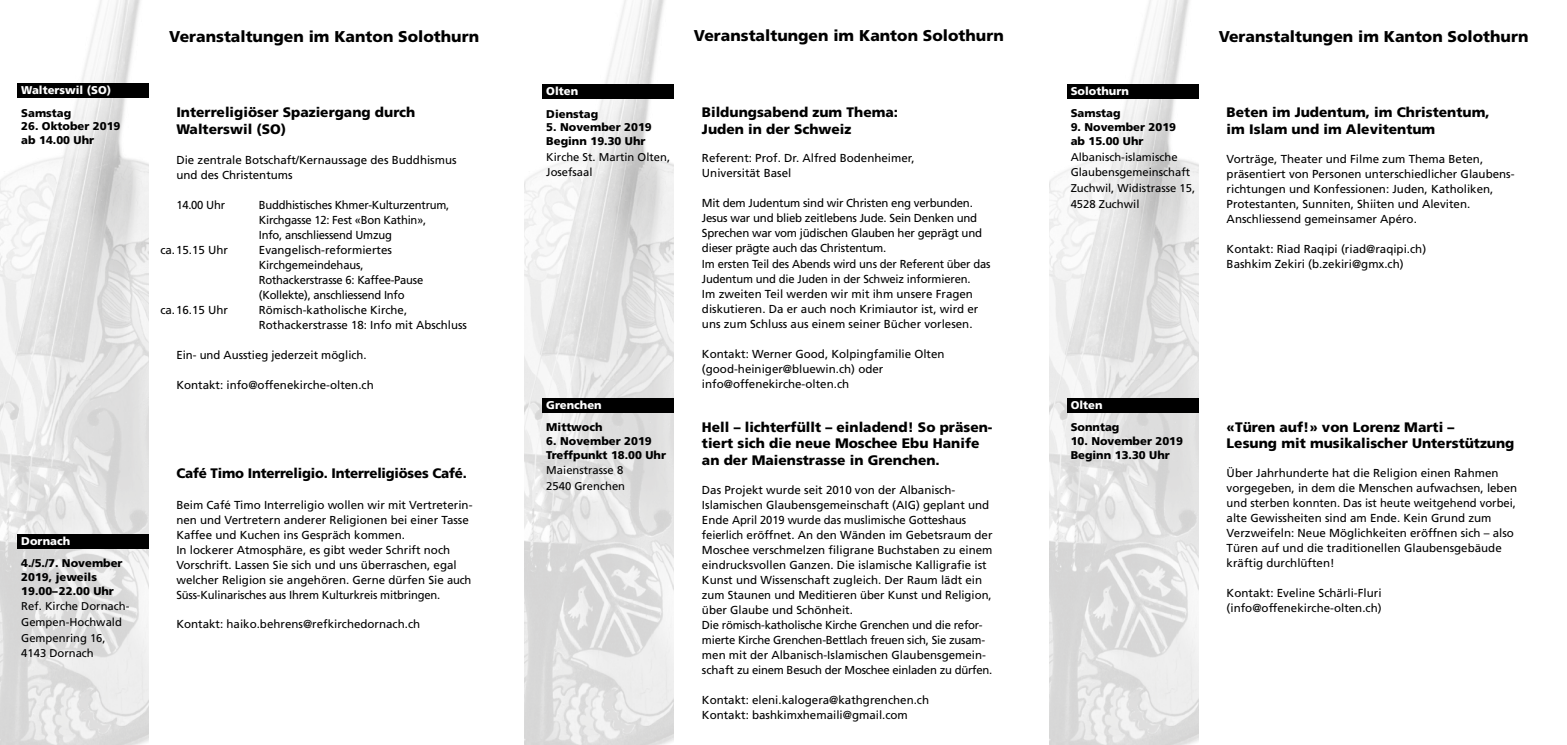
<style>
.page{position:relative;width:1567px;height:745px;background:#fff}
.page>*{position:absolute;margin:0;border:0;box-sizing:border-box;transform-origin:0 0}
.t1{font:900 15.62px "Frutiger";color:#000}
.t2{font:900 13.75px/16.5px "Frutiger";color:#000}
.t3{font:11.5px/15px "Frutiger";color:#000}
.t4{font:11.5px/15px "Frutiger";letter-spacing:-.02em;color:#000}
.t5{font:900 11.25px/13.8px "Frutiger";color:#000}
.t6{font:11.25px/15.6px "Frutiger";color:#000}
.t7{font:900 11.25px "Frutiger";color:#fff}
</style>
<div class="page">
<img style="left:0;top:0;width:149px;height:744px">
<div style="left:18px;top:83px;width:131px;height:15px;background:#000"></div>
<div style="left:18px;top:534px;width:131px;height:14px;background:#000"></div>
<img style="left:524px;top:0;width:149px;height:744px">
<div style="left:542px;top:84px;width:132px;height:15px;background:#000"></div>
<div style="left:542px;top:398px;width:132px;height:14px;background:#000"></div>
<img style="left:1049px;top:0;width:149px;height:744px">
<div style="left:1067px;top:398px;width:131px;height:14px;background:#000"></div>
<div style="left:1067px;top:84px;width:131px;height:14px;background:#000"></div>
<p class="t7" style="left:21px;top:83px;width:91px">Walterswil (SO)</p>
<p class="t5" style="left:21px;top:106px;width:52px">Samstag</p>
<p class="t5" style="left:21px;top:119px;width:101px">26. Oktober 2019 ab 14.00 Uhr</p>
<p class="t7" style="left:21px;top:533px;width:50px">Dornach</p>
<p class="t5" style="left:21px;top:556px;width:103px">4./5./7. November<br>2019, jeweils<br>19.00–22.00 Uhr</p>
<p class="t6" style="left:21px;top:598px;width:110px">Ref. Kirche Dornach-<br>Gempen-Hochwald<br>Gempenring 16,<br>4143 Dornach</p>
<h1 class="t1" style="left:169px;top:27px;width:311px">Veranstaltungen im Kanton Solothurn</h1>
<p class="t2" style="left:176px;top:104px;width:240px">Interreligiöser Spaziergang durch<br>Walterswil (SO)</p>
<p class="t3" style="left:176px;top:152px;width:282px">Die zentrale Botschaft/Kernaussage des Buddhismus und des Christentums</p>
<p class="t3" style="left:176px;top:197px;width:50px">14.00 Uhr</p>
<p class="t4" style="left:259px;top:197px;width:192px">Buddhistisches Khmer-Kulturzentrum,<br>Kirchgasse 12: Fest «Bon Kathin»,<br>Info, anschliessend Umzug</p>
<p class="t3" style="left:160px;top:242px;width:69px">ca. 15.15 Uhr</p>
<p class="t4" style="left:259px;top:242px;width:166px">Evangelisch-reformiertes<br>Kirchgemeindehaus,<br>Rothackerstrasse 6: Kaffee-Pause (Kollekte), anschliessend Info</p>
<p class="t3" style="left:160px;top:302px;width:69px">ca. 16.15 Uhr</p>
<p class="t3" style="left:259px;top:302px;width:210px">Römisch-katholische Kirche,<br>Rothackerstrasse 18: Info mit Abschluss</p>
<p class="t3" style="left:176px;top:347px;width:192px">Ein- und Ausstieg jederzeit möglich.</p>
<p class="t3" style="left:176px;top:377px;width:199px">Kontakt: info@offenekirche-olten.ch</p>
<p class="t2" style="left:176px;top:464px;width:292px">Café Timo Interreligio. Interreligiöses Café.</p>
<p class="t3" style="left:176px;top:497px;width:298px">Beim Café Timo Interreligio wollen wir mit Vertreterin&shy;nen und Vertretern anderer Religionen bei einer Tasse Kaffee und Kuchen ins Gespräch kommen.<br>In lockerer Atmosphäre, es gibt weder Schrift noch Vorschrift. Lassen Sie sich und uns überraschen, egal welcher Religion sie angehören. Gerne dürfen Sie auch Süss-Kulinarisches aus Ihrem Kulturkreis mitbringen.</p>
<p class="t3" style="left:176px;top:616px;width:245px">Kontakt: haiko.behrens@refkirchedornach.ch</p>
<p class="t7" style="left:546px;top:84px;width:33px">Olten</p>
<p class="t5" style="left:546px;top:107px;width:53px">Dienstag</p>
<p class="t5" style="left:546px;top:120px;width:107px">5. November 2019<br>Beginn 19.30 Uhr</p>
<p class="t6" style="left:546px;top:149px;width:125px">Kirche St. Martin Olten,<br>Josefsaal</p>
<p class="t7" style="left:546px;top:397px;width:57px">Grenchen</p>
<p class="t5" style="left:546px;top:420px;width:58px">Mittwoch</p>
<p class="t5" style="left:546px;top:434px;width:121px">6. November 2019<br>Treffpunkt 18.00 Uhr</p>
<p class="t6" style="left:546px;top:462px;width:80px">Maienstrasse 8<br>2540 Grenchen</p>
<h1 class="t1" style="left:694px;top:26px;width:311px">Veranstaltungen im Kanton Solothurn</h1>
<p class="t2" style="left:702px;top:104px;width:198px">Bildungsabend zum Thema:<br>Juden in der Schweiz</p>
<p class="t3" style="left:702px;top:151px;width:214px">Referent: Prof. Dr. Alfred Bodenheimer,<br>Universität Basel</p>
<p class="t3" style="left:702px;top:196px;width:290px">Mit dem Judentum sind wir Christen eng verbunden.<br>Jesus war und blieb zeitlebens Jude. Sein Denken und Sprechen war vom jüdischen Glauben her geprägt und dieser prägte auch das Christentum.<br>Im ersten Teil des Abends wird uns der Referent über das Judentum und die Juden in der Schweiz informieren.<br>Im zweiten Teil werden wir mit ihm unsere Fragen diskutieren. Da er auch noch Krimiautor ist, wird er uns zum Schluss aus einem seiner Bücher vorlesen.</p>
<p class="t3" style="left:702px;top:346px;width:244px">Kontakt: Werner Good, Kolpingfamilie Olten (good-heiniger@bluewin.ch) oder info@offenekirche-olten.ch</p>
<p class="t2" style="left:702px;top:418px;width:292px">Hell – lichterfüllt – einladend! So präsen&shy;tiert sich die neue Moschee Ebu Hanife an der Maienstrasse in Grenchen.</p>
<p class="t3" style="left:702px;top:482px;width:292px">Das Projekt wurde seit 2010 von der Albanisch-Islamischen Glaubensgemeinschaft (AIG) geplant und Ende April 2019 wurde das muslimische Gotteshaus feierlich eröffnet. An den Wänden im Gebetsraum der Moschee verschmelzen filigrane Buchstaben zu einem eindrucksvollen Ganzen. Die islamische Kalligrafie ist Kunst und Wissenschaft zugleich. Der Raum lädt ein zum Staunen und Meditieren über Kunst und Religion, über Glaube und Schönheit.<br>Die römisch-katholische Kirche Grenchen und die refor&shy;mierte Kirche Grenchen-Bettlach freuen sich, Sie zusam&shy;men mit der Albanisch-Islamischen Glaubensgemein&shy;schaft zu einem Besuch der Moschee einladen zu dürfen.</p>
<p class="t3" style="left:702px;top:692px;width:229px">Kontakt: eleni.kalogera@kathgrenchen.ch<br>Kontakt: bashkimxhemaili@gmail.com</p>
<p class="t7" style="left:1070px;top:84px;width:60px">Solothurn</p>
<p class="t5" style="left:1070px;top:107px;width:52px">Samstag</p>
<p class="t5" style="left:1070px;top:120px;width:107px">9. November 2019 ab 15.00 Uhr</p>
<p class="t6" style="left:1070px;top:149px;width:126px">Albanisch-islamische<br>Glaubensgemeinschaft<br>Zuchwil, Widistrasse 15,<br>4528 Zuchwil</p>
<h1 class="t1" style="left:1218px;top:27px;width:311px">Veranstaltungen im Kanton Solothurn</h1>
<p class="t2" style="left:1226px;top:104px;width:264px">Beten im Judentum, im Christentum, im Islam und im Alevitentum</p>
<p class="t3" style="left:1226px;top:151px;width:289px">Vorträge, Theater und Filme zum Thema Beten, präsentiert von Personen unterschiedlicher Glaubens&shy;richtungen und Konfessionen: Juden, Katholiken, Protestanten, Sunniten, Shiiten und Aleviten.<br>Anschliessend gemeinsamer Apéro.</p>
<p class="t3" style="left:1226px;top:241px;width:201px">Kontakt: Riad Raqipi (riad@raqipi.ch)<br>Bashkim Zekiri (b.zekiri@gmx.ch)</p>
<p class="t7" style="left:1070px;top:398px;width:33px">Olten</p>
<p class="t5" style="left:1070px;top:420px;width:50px">Sonntag</p>
<p class="t5" style="left:1070px;top:434px;width:114px">10. November 2019<br>Beginn 13.30 Uhr</p>
<p class="t2" style="left:1226px;top:418px;width:289px">«Türen auf!» von Lorenz Marti –<br>Lesung mit musikalischer Unterstützung</p>
<p class="t3" style="left:1226px;top:465px;width:292px">Über Jahrhunderte hat die Religion einen Rahmen vorgegeben, in dem die Menschen aufwachsen, leben und sterben konnten. Das ist heute weitgehend vorbei, alte Gewissheiten sind am Ende. Kein Grund zum Verzweifeln: Neue Möglichkeiten eröffnen sich – also Türen auf und die traditionellen Glaubensgebäude kräftig durchlüften!</p>
<p class="t3" style="left:1226px;top:585px;width:156px">Kontakt: Eveline Schärli-Fluri (info@offenekirche-olten.ch)</p>
</div>
